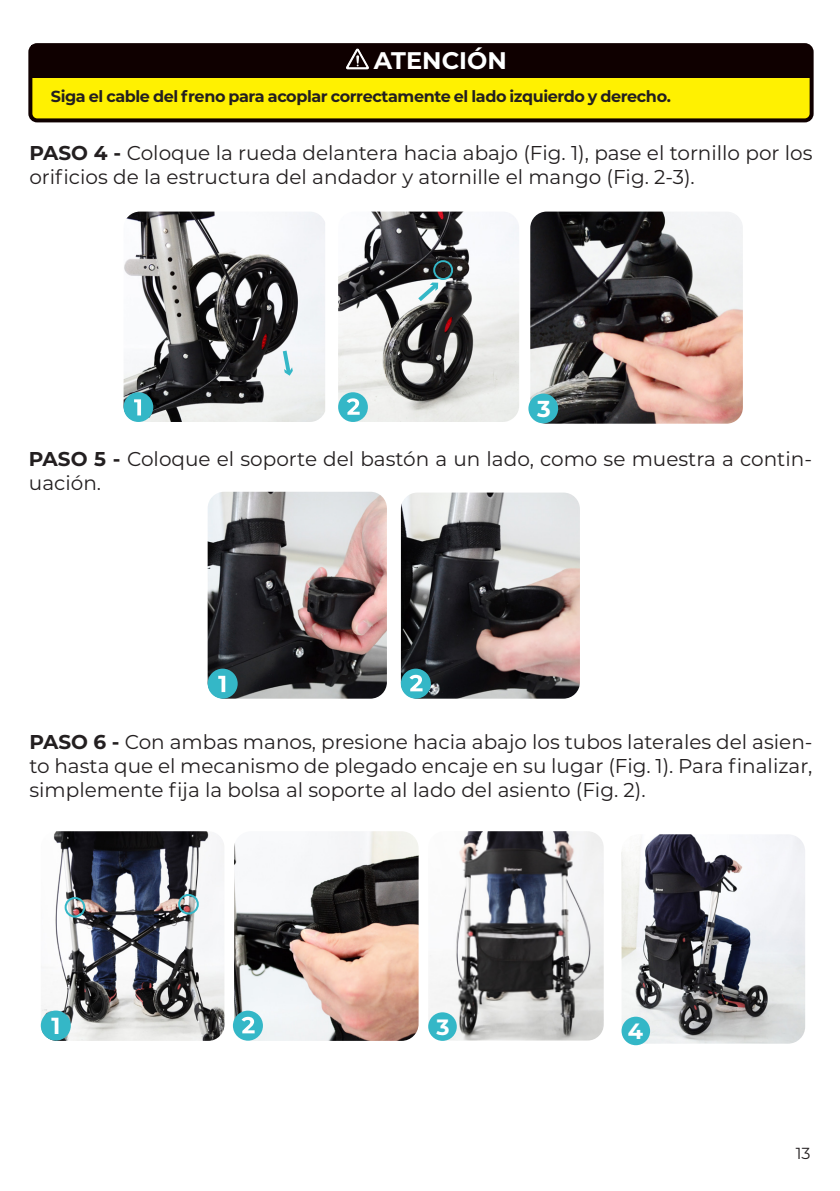
<style>
.page{position:relative;width:840px;height:1191px;background:#fff}
.page>*{position:absolute;margin:0;border:0;box-sizing:border-box;transform-origin:0 0}
.t1{font:700 24px "Montserrat";color:#fff}
.t2{font:700 23px "Montserrat";color:#fff}
.t3{font:700 22.2px "Montserrat";color:#fff}
.t4{font:20px/24px "Montserrat";color:#231f20}
.t5{font:700 16px "Montserrat";letter-spacing:-.025em;color:#231f20}
.t6{font:16px "Montserrat";color:#231f20}
.s1{font-weight:700}
</style>
<div class="page">
<div style="left:30px;top:45px;width:781px;height:75px;background:#fff101;border-radius:7px"></div>
<div style="left:28px;top:43px;width:785px;height:79px;border:4px solid #0f0000;border-radius:7px"></div>
<div style="left:32px;top:46px;width:777px;height:32px;background:#0f0000"></div>
<img style="left:123px;top:212px;width:202px;height:210px">
<img style="left:338px;top:212px;width:181px;height:210px">
<img style="left:530px;top:212px;width:212px;height:212px">
<svg style="left:280px;top:346px;width:13px;height:31px"></svg>
<svg style="left:414px;top:279px;width:27px;height:26px"></svg>
<div style="left:433px;top:260px;width:20px;height:20px;border:2px solid #34b7c7;border-radius:50%"></div>
<div style="left:123px;top:392px;width:30px;height:30px;background:#34b7c7;border-radius:50%"></div>
<svg style="left:134px;top:399px;width:7px;height:16px"></svg>
<div style="left:338px;top:392px;width:29px;height:30px;background:#34b7c7;border-radius:50%"></div>
<svg style="left:346px;top:398px;width:13px;height:17px"></svg>
<div style="left:528px;top:393px;width:30px;height:30px;background:#34b7c7;border-radius:50%"></div>
<img style="left:41px;top:831px;width:183px;height:209px">
<img style="left:428px;top:831px;width:175px;height:209px">
<img style="left:621px;top:834px;width:183px;height:209px">
<img style="left:207px;top:492px;width:180px;height:206px">
<img style="left:400px;top:492px;width:179px;height:206px">
<div style="left:207px;top:668px;width:30px;height:30px;background:#34b7c7;border-radius:50%"></div>
<svg style="left:218px;top:676px;width:7px;height:16px"></svg>
<div style="left:400px;top:668px;width:30px;height:30px;background:#34b7c7;border-radius:50%"></div>
<svg style="left:409px;top:675px;width:13px;height:16px"></svg>
<div style="left:41px;top:1010px;width:30px;height:30px;background:#34b7c7;border-radius:50%"></div>
<svg style="left:51px;top:1017px;width:7px;height:17px"></svg>
<img style="left:234px;top:831px;width:184px;height:209px">
<div style="left:65px;top:897px;width:20px;height:20px;border:2px solid #34b7c7;border-radius:50%"></div>
<div style="left:178px;top:894px;width:21px;height:20px;border:2px solid #34b7c7;border-radius:50%"></div>
<div style="left:233px;top:1010px;width:30px;height:30px;background:#34b7c7;border-radius:50%"></div>
<svg style="left:241px;top:1016px;width:13px;height:17px"></svg>
<div style="left:428px;top:1012px;width:28px;height:28px;background:#34b7c7;border-radius:50%"></div>
<div style="left:621px;top:1016px;width:28px;height:29px;background:#34b7c7;border-radius:50%"></div>
<p class="t1" style="left:373px;top:43px;width:134px">ATENCIÓN</p>
<p class="t5" style="left:51px;top:85px;width:621px">Siga el cable del freno para acoplar correctamente el lado izquierdo y derecho.</p>
<p class="t4" style="left:29px;top:140px;width:784px"><span class="s1">PASO 4 -</span> Coloque la rueda delantera hacia abajo (Fig. 1), pase el tornillo por los orificios de la estructura del andador y atornille el mango (Fig. 2-3).</p>
<p class="t2" style="left:536px;top:392px;width:15px">3</p>
<p class="t4" style="left:29px;top:446px;width:784px"><span class="s1">PASO 5 -</span> Coloque el soporte del bastón a un lado, como se muestra a contin&shy;uación.</p>
<p class="t4" style="left:29px;top:729px;width:784px;text-align:justify"><span class="s1">PASO 6 -</span> Con ambas manos, presione hacia abajo los tubos laterales del asien&shy;to hasta que el mecanismo de plegado encaje en su lugar (Fig. 1). Para finalizar, simplemente fija la bolsa al soporte al lado del asiento (Fig. 2).</p>
<p class="t3" style="left:436px;top:1011px;width:15px">3</p>
<p class="t3" style="left:627px;top:1015px;width:17px">4</p>
<p class="t6" style="left:795px;top:1142px;width:16px">13</p>
</div>
